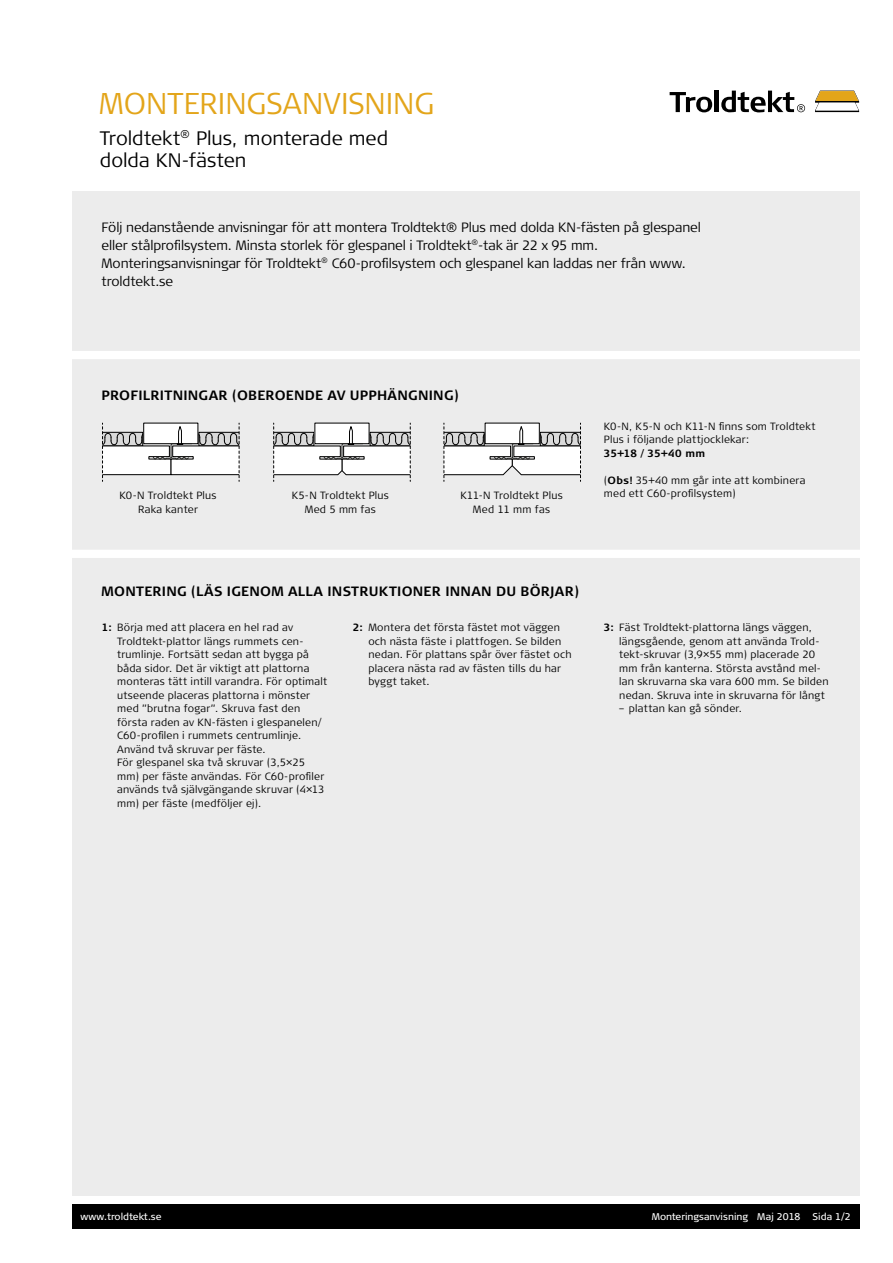
<style>
.page{position:relative;width:893px;height:1263px;background:#fff}
.page>*{position:absolute;margin:0;border:0;box-sizing:border-box;transform-origin:0 0}
.t1{font:300 30px "Signa Column";letter-spacing:-.005em;color:#e3a51a}
.t2{font:300 19.5px/22.5px "Signa Column";color:#000}
.t3{font:300 13.5px/18px "Signa Column";letter-spacing:-.01em;color:#000}
.t4{font:700 13.5px "Signa Column";letter-spacing:.02em;color:#000}
.t5{font:300 10.5px/13.5px "Signa Column";letter-spacing:.02em;color:#000}
.t6{font:700 10.5px "Signa Column";letter-spacing:-.005em;color:#000}
.t7{font:9.75px "Signa Column";color:#fff}
.s1{font-weight:700}
</style>
<div class="page">
<svg style="left:815px;top:91px;width:44px;height:21px"></svg>
<svg style="left:669px;top:92px;width:43px;height:20px"></svg>
<hr style="left:714px;top:91px;width:4px;height:21px;background:#000">
<svg style="left:721px;top:91px;width:84px;height:21px"></svg>
<div style="left:72px;top:1204px;width:787px;height:25px;background:#000"></div>
<div style="left:72px;top:191px;width:787px;height:1005px;background:#ececec"></div>
<div style="left:0;top:550px;width:892px;height:8px;background:#fff"></div>
<svg style="left:273px;top:423px;width:138px;height:58px"></svg>
<svg style="left:102px;top:423px;width:138px;height:58px"></svg>
<svg style="left:443px;top:423px;width:138px;height:58px"></svg>
<div style="left:0;top:351px;width:892px;height:8px;background:#fff"></div>
<h1 class="t1" style="left:99px;top:90px;width:336px">MONTERINGSANVISNING</h1>
<h2 class="t2" style="left:100px;top:128px;width:290px">Troldtekt<sup>®</sup> Plus, monterade med dolda KN-fästen</h2>
<p class="t3" style="left:102px;top:219px;width:601px">Följ nedanstående anvisningar för att montera Troldtekt® Plus med dolda KN-fästen på glespanel eller stålprofilsystem. Minsta storlek för glespanel i Troldtekt<sup>®</sup>-tak är 22 x 95 mm.<br>Monteringsanvisningar för Troldtekt<sup>®</sup> C60-profilsystem och glespanel kan laddas ner från www. troldtekt.se</p>
<p class="t4" style="left:102px;top:388px;width:358px">PROFILRITNINGAR (OBEROENDE AV UPPHÄNGNING)</p>
<p class="t5" style="left:604px;top:420px;width:213px">K0-N, K5-N och K11-N finns som Troldtekt<br>Plus i följande plattjocklekar:</p>
<p class="t6" style="left:604px;top:448px;width:103px">35+18 / 35+40 mm</p>
<p class="t5" style="left:604px;top:474px;width:203px">(<span class="s1">Obs!</span> 35+40 mm går inte att kombinera</p>
<p class="t5" style="left:119px;top:489px;width:99px">K0-N Troldtekt Plus</p>
<p class="t5" style="left:604px;top:488px;width:133px">med ett C60-profilsystem)</p>
<p class="t5" style="left:138px;top:503px;width:61px">Raka kanter</p>
<p class="t5" style="left:292px;top:489px;width:99px;text-align:center">K5-N Troldtekt Plus<br>Med 5 mm fas</p>
<p class="t5" style="left:460px;top:489px;width:104px;text-align:center">K11-N Troldtekt Plus<br>Med 11 mm fas</p>
<p class="t4" style="left:102px;top:584px;width:479px">MONTERING (LÄS IGENOM ALLA INSTRUKTIONER INNAN DU BÖRJAR)</p>
<p class="t5" style="left:117px;top:621px;width:212px;text-indent:-15px"><span class="s1">1:</span> Börja med att placera en hel rad av Troldtekt-plattor längs rummets cen&shy;trumlinje. Fortsätt sedan att bygga på båda sidor. Det är viktigt att plattorna monteras tätt intill varandra. För optimalt utseende placeras plattorna i mönster med ”brutna fogar”. Skruva fast den första raden av KN-fästen i glespanelen/ C60-profilen i rummets centrumlinje.<br>Använd två skruvar per fäste.<br>För glespanel ska två skruvar (3,5×25 mm) per fäste användas. För C60-profiler används två självgängande skruvar (4×13 mm) per fäste (medföljer ej).</p>
<p class="t5" style="left:368px;top:621px;width:205px;text-indent:-15px"><span class="s1">2:</span> Montera det första fästet mot väggen och nästa fäste i plattfogen. Se bilden nedan. För plattans spår över fästet och placera nästa rad av fästen tills du har byggt taket.</p>
<p class="t5" style="left:619px;top:621px;width:211px;text-indent:-15px"><span class="s1">3:</span> Fäst Troldtekt-plattorna längs väggen, längsgående, genom att använda Trold&shy;tekt-skruvar (3,9×55 mm) placerade 20 mm från kanterna. Största avstånd mel&shy;lan skruvarna ska vara 600 mm. Se bilden nedan. Skruva inte in skruvarna för långt</p>
<p class="t5" style="left:619px;top:702px;width:124px">– plattan kan gå sönder.</p>
<p class="t7" style="left:81px;top:1212px;width:82px">www.troldtekt.se</p>
<p class="t7" style="left:651px;top:1212px;width:200px">Monteringsanvisning Maj 2018 Sida 1/2</p>
</div>
